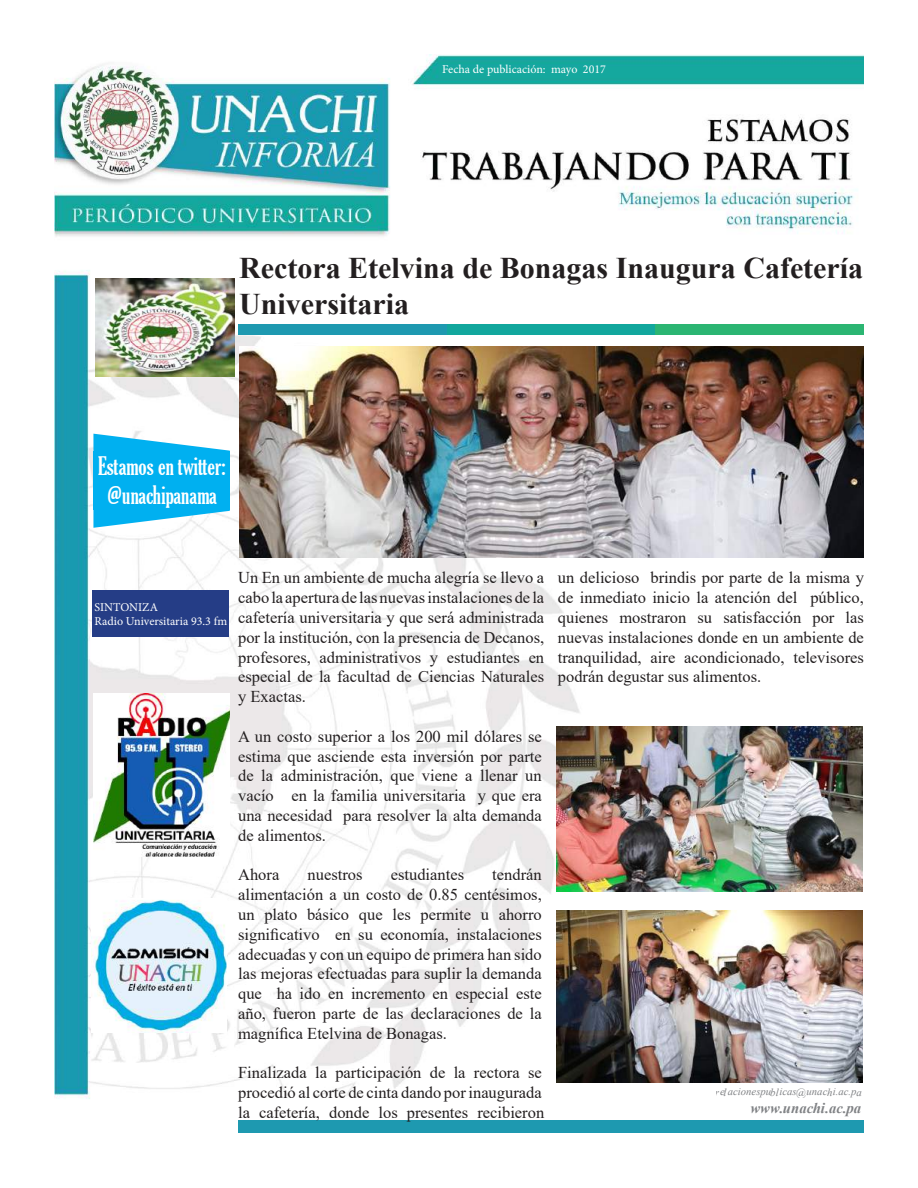
<style>
.page{position:relative;width:918px;height:1188px;background:#fff}
.page>*{position:absolute;margin:0;border:0;box-sizing:border-box;transform-origin:0 0}
.t1{font:700 30px/36px "Times New Roman";color:#231f20}
.t2{font:extra-condensed 24.45px/29px "Gloucester";letter-spacing:.005em;color:#fff;text-align:center}
.t3{font:16.5px/19.8px "Times New Roman";color:#231f20;text-align:justify}
.t4{font:italic 700 14.7px "Times New Roman";color:#808285}
.t5{font:12px/14.4px "Minion Pro";color:#fff}
.t6{font:italic 10.65px "Times New Roman";color:#808285}
.s1{font-size:10.8px}
.s2{font-size:14.85px}
</style>
<div class="page">
<img style="left:54px;top:54px;width:810px;height:1045px">
<div style="left:239px;top:1121px;width:625px;height:12px;background:#1e99b0"></div>
<div style="left:238px;top:324px;width:209px;height:11px;background:#1e99b0"></div>
<div style="left:447px;top:324px;width:209px;height:11px;background:#12a79d"></div>
<div style="left:655px;top:324px;width:209px;height:11px;background:#2bb572"></div>
<svg style="left:93px;top:434px;width:137px;height:94px"></svg>
<div style="left:93px;top:451px;width:137px;height:59px;background:#00b0f0"></div>
<div style="left:93px;top:590px;width:136px;height:47px;background:#253d86"></div>
<img style="left:94px;top:694px;width:136px;height:163px">
<img style="left:92px;top:899px;width:134px;height:134px">
<img style="left:96px;top:278px;width:138px;height:98px">
<img style="left:239px;top:346px;width:625px;height:211px">
<img style="left:557px;top:727px;width:306px;height:164px">
<img style="left:557px;top:910px;width:306px;height:172px">
<p class="t5" style="left:442px;top:62px;width:165px">Fecha de publicación: mayo 2017</p>
<h1 class="t1" style="left:239px;top:249px;width:626px">Rectora Etelvina de Bonagas Inaugura Cafetería<br>Universitaria</h1>
<h2 class="t2" style="left:98px;top:451px;width:129px">Estamos en twitter: @unachipanama</h2>
<p class="t5" style="left:95px;top:600px;width:134px">SINTONIZA<br>Radio Universitaria 93.3 fm</p>
<p class="t3" style="left:238px;top:568px;width:308px">Un En un ambiente de mucha alegría se llevo a cabo la apertura de las nuevas instalaciones de la cafetería universitaria y que será administrada por la institución, con la presencia de Decanos, profesores, administrativos y estudiantes en especial de la facultad de Ciencias Naturales y Exactas.</p>
<p class="t3" style="left:238px;top:726px;width:305px">A un costo superior a los 200 mil dólares se estima que asciende esta inversión por parte de la administración, que viene a llenar un vacío en la familia universitaria y que era una necesidad para resolver la alta demanda de alimentos.</p>
<p class="t3" style="left:238px;top:865px;width:43px">Ahora</p>
<p class="t3" style="left:308px;top:865px;width:56px">nuestros</p>
<p class="t3" style="left:391px;top:865px;width:75px">estudiantes</p>
<p class="t3" style="left:238px;top:865px;width:305px;text-indent:254px">tendrán alimentación a un costo de 0.85 centésimos, un plato básico que les permite u ahorro significativo en su economía, instalaciones adecuadas y con un equipo de primera han sido las mejoras efectuadas para suplir la demanda que ha ido en incremento en especial este año, fueron parte de las declaraciones de la magnífica Etelvina de Bonagas.</p>
<p class="t3" style="left:238px;top:1063px;width:308px;text-align:left">Finalizada la participación de la rectora se procedió al corte de cinta dando por inaugurada la cafetería, donde los presentes recibieron</p>
<p class="t3" style="left:558px;top:568px;width:308px">un delicioso brindis por parte de la misma y de inmediato inicio la atención del público, quienes mostraron su satisfacción por las nuevas instalaciones donde en un ambiente de tranquilidad, aire acondicionado, televisores podrán degustar sus alimentos.</p>
<p class="t6" style="left:715px;top:1084px;width:148px"><span class="s1">r</span>e<span class="s1">l</span> acionespu<span class="s1">bl</span>icas<span class="s1">@</span>unac<span class="s1">h</span>i.ac.p<span class="s1">a</span></p>
<p class="t4" style="left:750px;top:1098px;width:112px">www.unac<span class="s2">hi</span>.ac.<span class="s2">pa</span></p>
</div>
